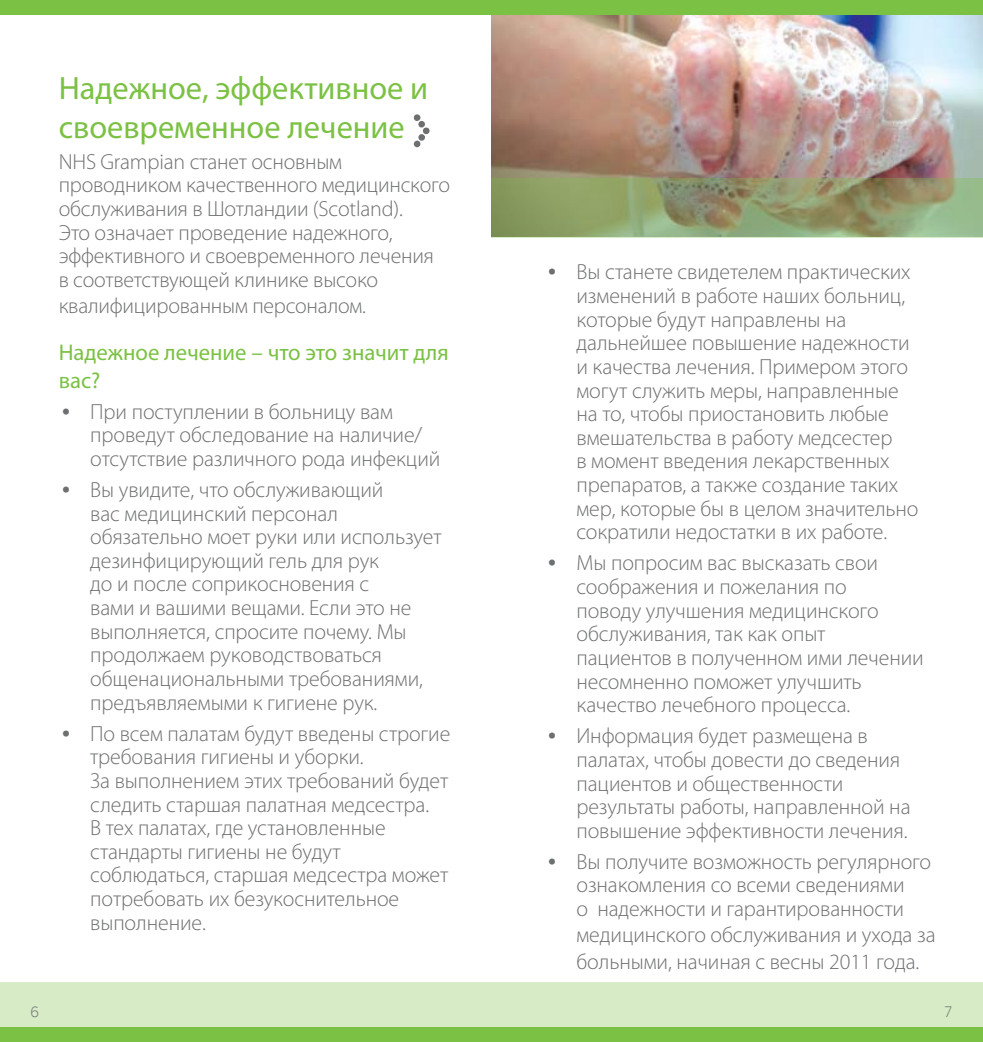
<style>
.page{position:relative;width:983px;height:1042px;background:#fff}
.page>*{position:absolute;margin:0;border:0;box-sizing:border-box;transform-origin:0 0}
.t1{font:32.38px/38.9px "Myriad Pro";color:#7bc143}
.t2{font:22.75px/27.3px "Myriad Pro";color:#7bc143}
.t3{font:300 21.88px/23.6px "Myriad Pro";letter-spacing:-.005em;color:#6d6f71}
.t4{font:100 15.75px "News Gothic Com";color:#6d6f71}
.s1{font-family:"Praxis EF"}
</style>
<div class="page">
<img style="left:491px;top:15px;width:491px;height:163px">
<div style="left:0;top:982px;width:982px;height:60px;background:#d7ecc6"></div>
<div style="left:0;top:1027px;width:982px;height:15px;background:#7bc143"></div>
<div style="left:0;top:0;width:982px;height:15px;background:#7bc143"></div>
<svg style="left:413px;top:114px;width:16px;height:33px"></svg>
<svg style="left:491px;top:178px;width:491px;height:59px;background:#8f9c6d"></svg>
<h1 class="t1" style="left:59px;top:68px;width:371px">Надежное, эффективное и своевременное лечение</h1>
<p class="t3" style="left:59px;top:149px;width:393px">NHS Grampian станет основным проводником качественного медицинского обслуживания в Шотландии (Scotland).<br>Это означает проведение надежного, эффективного и своевременного лечения<br>в соответствующей клинике высоко</p>
<p class="t3" style="left:59px;top:294px;width:309px">квалифицированным персоналом.</p>
<p class="t2" style="left:59px;top:338px;width:391px">Надежное лечение – что это значит для вас?</p>
<p class="t3" style="left:90px;top:399px;width:351px;text-indent:-32px"><span class="s1">•</span> При поступлении в больницу вам проведут обследование на наличие/ отсутствие различного рода инфекций</p>
<p class="t3" style="left:90px;top:477px;width:353px;text-indent:-32px"><span class="s1">•</span> Вы увидите, что обслуживающий<br>вас медицинский персонал обязательно моет руки или использует дезинфицирующий гель для рук<br>до и после соприкосновения с<br>вами и вашими вещами. Если это не выполняется, спросите почему. Мы продолжаем руководствоваться общенациональными требованиями, предъявляемыми к гигиене рук.</p>
<p class="t3" style="left:90px;top:721px;width:361px;text-indent:-32px"><span class="s1">•</span> По всем палатам будут введены строгие требования гигиены и уборки.<br>За выполнением этих требований будет следить старшая палатная медсестра.<br>В тех палатах, где установленные стандарты гигиены не будут соблюдаться, старшая медсестра может потребовать их безукоснительное выполнение.</p>
<p class="t3" style="left:576px;top:260px;width:343px;text-indent:-32px"><span class="s1">•</span> Вы станете свидетелем практических изменений в работе наших больниц, которые будут направлены на дальнейшее повышение надежности и качества лечения. Примером этого могут служить меры, направленные на то, чтобы приостановить любые вмешательства в работу медсестер<br>в момент введения лекарственных препаратов, а также создание таких мер, которые бы в целом значительно сократили недостатки в их работе.</p>
<p class="t3" style="left:576px;top:551px;width:349px;text-indent:-32px"><span class="s1">•</span> Мы попросим вас высказать свои соображения и пожелания по<br>поводу улучшения медицинского обслуживания, так как опыт пациентов в полученном ими лечении несомненно поможет улучшить качество лечебного процесса.</p>
<p class="t3" style="left:576px;top:724px;width:335px;text-indent:-32px"><span class="s1">•</span> Информация будет размещена в палатах, чтобы довести до сведения пациентов и общественности результаты работы, направленной на повышение эффективности лечения.</p>
<p class="t3" style="left:545px;top:849px;width:388px;text-align:center"><span class="s1">•</span> Вы получите возможность регулярного ознакомления со всеми сведениями<br>о надежности и гарантированности</p>
<p class="t3" style="left:576px;top:922px;width:360px;line-height:26.2px">медицинского обслуживания и ухода за больными, начиная с весны 2011 года.</p>
<p class="t4" style="left:30px;top:1003px;width:10px">6</p>
<p class="t4" style="left:943px;top:1003px;width:10px">7</p>
</div>
